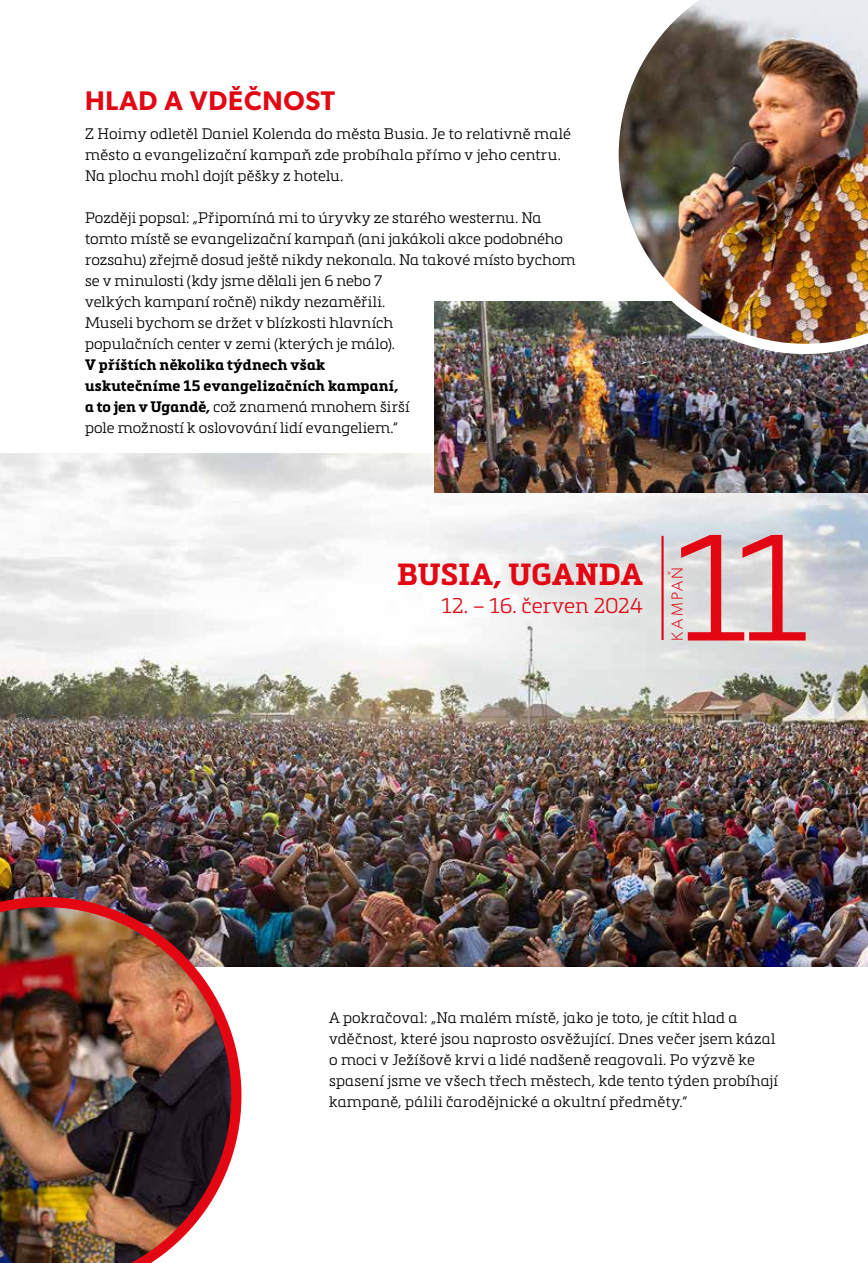
<style>
.page{position:relative;width:868px;height:1263px;background:#fff}
.page>*{position:absolute;margin:0;border:0;box-sizing:border-box;transform-origin:0 0}
.t1{font:300 148.5px "Metronic Slab Pro";color:#e30613}
.t2{font:700 30.15px "Metronic Slab Pro";letter-spacing:.005em;color:#e30613}
.t3{font:600 27px "Gibson";letter-spacing:.03em;color:#e30613}
.t4{font:300 21px "Metronic Slab Pro";letter-spacing:.005em;color:#e30613}
.t5{font:300 16.2px "Gibson";letter-spacing:.145em;color:#e30613}
.t6{font:300 15px/21px "Metronic Slab Pro";letter-spacing:.01em;color:#000}
.t7{font:700 15px/21px "Metronic Slab Pro";letter-spacing:.015em;color:#000}
.s1{font-weight:300}
</style>
<div class="page">
<img style="left:0;top:454px;width:867px;height:512px">
<hr style="left:661px;top:536px;width:2px;height:104px;background:#e30613">
<img style="left:434px;top:301px;width:433px;height:192px">
<img style="left:608px;top:0;width:259px;height:354px">
<img style="left:0;top:897px;width:241px;height:366px">
<h3 class="t3" style="left:85px;top:84px;width:251px">HLAD A VDĚČNOST</h3>
<p class="t6" style="left:85px;top:123px;width:487px">Z Hoimy odletěl Daniel Kolenda do města Busia. Je to relativně malé město a evangelizační kampaň zde probíhala přímo v jeho centru.<br>Na plochu mohl dojít pěšky z hotelu.</p>
<p class="t6" style="left:85px;top:207px;width:492px">Později popsal: „Připomíná mi to úryvky ze starého westernu. Na tomto místě se evangelizační kampaň (ani jakákoli akce podobného rozsahu) zřejmě dosud ještě nikdy nekonala. Na takové místo bychom se v minulosti (kdy jsme dělali jen 6 nebo 7<br>velkých kampaní ročně) nikdy nezaměřili.<br>Museli bychom se držet v blízkosti hlavních<br>populačních center v zemi (kterých je málo).</p>
<p class="t7" style="left:85px;top:354px;width:326px">V příštích několika týdnech však uskutečníme 15 evangelizačních kampaní, a to jen v Ugandě, <span class="s1">což znamená mnohem širší pole možností k oslovování lidí evangeliem.“</span></p>
<h2 class="t2" style="left:397px;top:555px;width:247px">BUSIA, UGANDA</h2>
<h3 class="t4" style="left:441px;top:591px;width:203px">12. – 16. červen 2024</h3>
<h1 class="t1" style="left:675px;top:488px;width:135px">11</h1>
<p class="t5" style="left:667px;top:641px;width:76px;rotate:-90deg">KAMPAŇ</p>
<p class="t6" style="left:329px;top:1007px;width:450px">A pokračoval: „Na malém místě, jako je toto, je cítit hlad a vděčnost, které jsou naprosto osvěžující. Dnes večer jsem kázal o moci v Ježíšově krvi a lidé nadšeně reagovali. Po výzvě ke spasení jsme ve všech třech městech, kde tento týden probíhají kampaně, pálili čarodějnické a okultní předměty.“</p>
</div>
